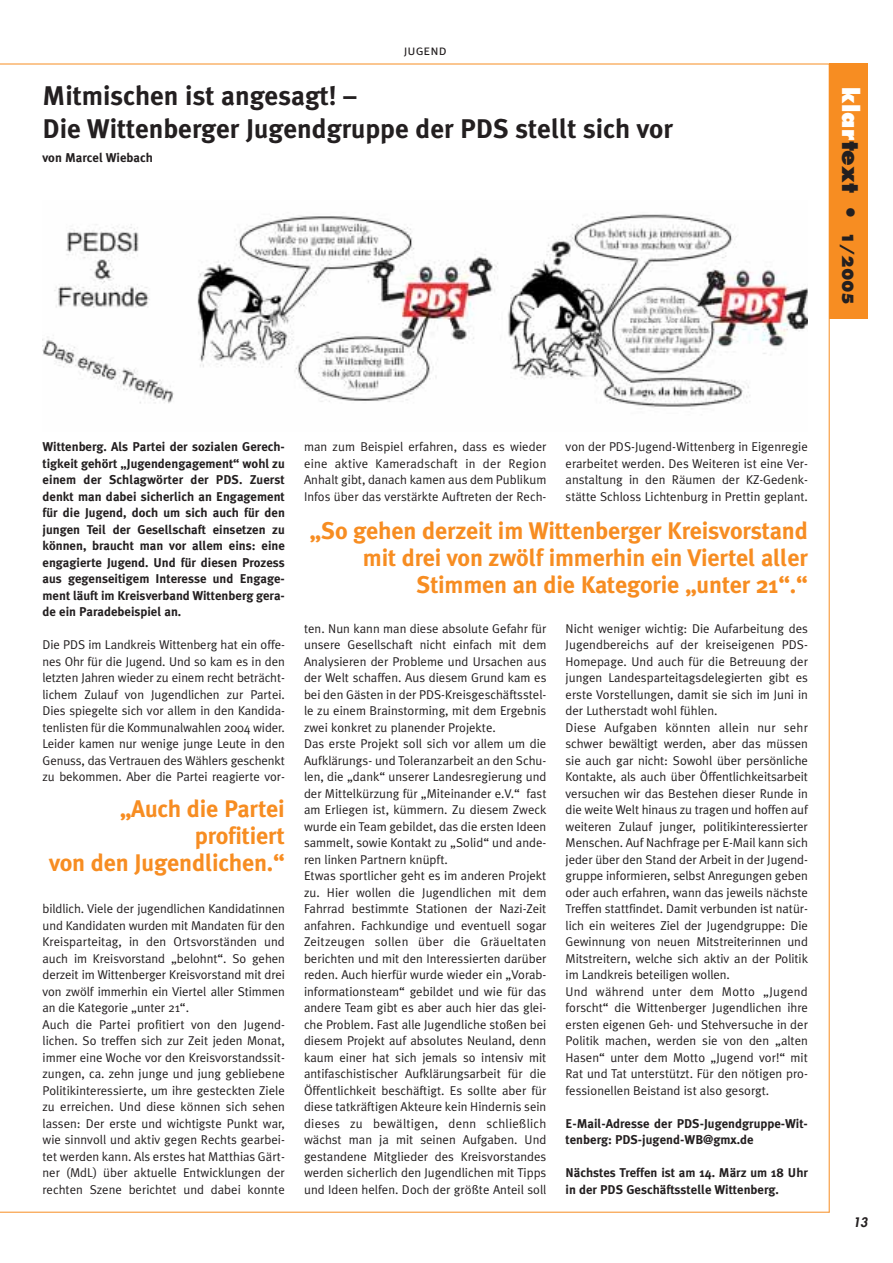
<style>
.page{position:relative;width:893px;height:1263px;background:#fff}
.page>*{position:absolute;margin:0;border:0;box-sizing:border-box;transform-origin:0 0}
.t1{font:700 27px/33px "Meta Plus";color:#231f20}
.t2{font:700 24px/27px "Meta Plus";letter-spacing:-.01em;color:#f78d22;text-align:right}
.t3{font:800 15px "Futura";color:#231f20}
.t4{font:14.25px "Meta Plus Normal Caps";color:#231f20}
.t5{font:12.75px/16.5px "Meta Plus Normal";color:#231f20;text-align:justify}
.t6{font:700 12.75px/16.5px "Meta Plus";color:#231f20}
.t7{font:italic 800 12.75px "Futura";color:#231f20}
.s1{font-size:22.5px;color:#fff}
.s2{font-size:22.5px}
</style>
<div class="page">
<div style="left:829px;top:64px;width:38px;height:255px;background:#f78d22"></div>
<hr style="left:0;top:64px;width:867px;height:1px;background:#f78d22">
<hr style="left:0;top:1212px;width:830px;height:1px;background:#f78d22">
<hr style="left:829px;top:64px;width:1px;height:1148px;background:#f78d22">
<img style="left:43px;top:214px;width:765px;height:195px">
<p class="t4" style="left:404px;top:42px;width:44px">jugend</p>
<h1 class="t1" style="left:43px;top:82px;width:632px">Mitmischen ist angesagt! –<br>Die Wittenberger Jugendgruppe der PDS stellt sich vor</h1>
<p class="t6" style="left:43px;top:151px;width:112px">von Marcel Wiebach</p>
<p class="t3" style="left:854px;top:87px;width:219px;rotate:90deg"><span class="s1">klar</span><span class="s2">text •</span> 1/2005</p>
<p class="t6" style="left:43px;top:440px;width:244px;text-align:justify">Wittenberg. Als Partei der sozialen Gerech&shy;tigkeit gehört „Jugendengagement“ wohl zu einem der Schlagwörter der PDS. Zuerst denkt man dabei sicherlich an Engagement für die Jugend, doch um sich auch für den jungen Teil der Gesellschaft einsetzen zu können, braucht man vor allem eins: eine engagierte Jugend. Und für diesen Prozess aus gegenseitigem Interesse und Engage&shy;ment läuft im Kreisverband Wittenberg gera&shy;de ein Paradebeispiel an.</p>
<p class="t5" style="left:43px;top:638px;width:244px">Die PDS im Landkreis Wittenberg hat ein offe&shy;nes Ohr für die Jugend. Und so kam es in den letzten Jahren wieder zu einem recht beträcht&shy;lichem Zulauf von Jugendlichen zur Partei.<br>Dies spiegelte sich vor allem in den Kandida&shy;tenlisten für die Kommunalwahlen 2004 wider.<br>Leider kamen nur wenige junge Leute in den Genuss, das Vertrauen des Wählers geschenkt zu bekommen. Aber die Partei reagierte vor-</p>
<h2 class="t2" style="left:49px;top:798px;width:237px">„Auch die Partei profitiert<br>von den Jugendlichen.“</h2>
<p class="t5" style="left:43px;top:902px;width:244px;text-align:left">bildlich. Viele der jugendlichen Kandidatinnen und Kandidaten wurden mit Mandaten für den Kreisparteitag, in den Ortsvorständen und auch im Kreisvorstand „belohnt“. So gehen derzeit im Wittenberger Kreisvorstand mit drei von zwölf immerhin ein Viertel aller Stimmen an die Kategorie „unter 21“.<br>Auch die Partei profitiert von den Jugend&shy;lichen. So treffen sich zur Zeit jeden Monat, immer eine Woche vor den Kreisvorstandssit&shy;zungen, ca. zehn junge und jung gebliebene Politikinteressierte, um ihre gesteckten Ziele zu erreichen. Und diese können sich sehen lassen: Der erste und wichtigste Punkt war, wie sinnvoll und aktiv gegen Rechts gearbei&shy;tet werden kann. Als erstes hat Matthias Gärt&shy;ner (MdL) über aktuelle Entwicklungen der rechten Szene berichtet und dabei konnte</p>
<p class="t5" style="left:304px;top:440px;width:244px">man zum Beispiel erfahren, dass es wieder eine aktive Kameradschaft in der Region Anhalt gibt, danach kamen aus dem Publikum Infos über das verstärkte Auftreten der Rech-</p>
<p class="t5" style="left:566px;top:440px;width:244px">von der PDS-Jugend-Wittenberg in Eigenregie erarbeitet werden. Des Weiteren ist eine Ver&shy;anstaltung in den Räumen der KZ-Gedenk&shy;stätte Schloss Lichtenburg in Prettin geplant.</p>
<h2 class="t2" style="left:310px;top:520px;width:500px">„So gehen derzeit im Wittenberger Kreisvorstand mit drei von zwölf immerhin ein Viertel aller<br>Stimmen an die Kategorie „unter 21“.“</h2>
<p class="t5" style="left:304px;top:622px;width:244px;text-align:left">ten. Nun kann man diese absolute Gefahr für unsere Gesellschaft nicht einfach mit dem Analysieren der Probleme und Ursachen aus der Welt schaffen. Aus diesem Grund kam es bei den Gästen in der PDS-Kreisgeschäftsstel&shy;le zu einem Brainstorming, mit dem Ergebnis zwei konkret zu planender Projekte.<br>Das erste Projekt soll sich vor allem um die Aufklärungs- und Toleranzarbeit an den Schu&shy;len, die „dank“ unserer Landesregierung und der Mittelkürzung für „Miteinander e.V.“ fast am Erliegen ist, kümmern. Zu diesem Zweck wurde ein Team gebildet, das die ersten Ideen sammelt, sowie Kontakt zu „Solid“ und ande&shy;ren linken Partnern knüpft.<br>Etwas sportlicher geht es im anderen Projekt zu. Hier wollen die Jugendlichen mit dem Fahrrad bestimmte Stationen der Nazi-Zeit anfahren. Fachkundige und eventuell sogar Zeitzeugen sollen über die Gräueltaten berichten und mit den Interessierten darüber reden. Auch hierfür wurde wieder ein „Vorab&shy;informationsteam“ gebildet und wie für das andere Team gibt es aber auch hier das glei&shy;che Problem. Fast alle Jugendliche stoßen bei diesem Projekt auf absolutes Neuland, denn kaum einer hat sich jemals so intensiv mit antifaschistischer Aufklärungsarbeit für die Öffentlichkeit beschäftigt. Es sollte aber für diese tatkräftigen Akteure kein Hindernis sein dieses zu bewältigen, denn schließlich wächst man ja mit seinen Aufgaben. Und gestandene Mitglieder des Kreisvorstandes werden sicherlich den Jugendlichen mit Tipps und Ideen helfen. Doch der größte Anteil soll</p>
<p class="t5" style="left:566px;top:622px;width:244px;text-align:left">Nicht weniger wichtig: Die Aufarbeitung des Jugendbereichs auf der kreiseigenen PDS-Homepage. Und auch für die Betreuung der jungen Landesparteitagsdelegierten gibt es erste Vorstellungen, damit sie sich im Juni in der Lutherstadt wohl fühlen.<br>Diese Aufgaben könnten allein nur sehr schwer bewältigt werden, aber das müssen sie auch gar nicht: Sowohl über persönliche Kontakte, als auch über Öffentlichkeitsarbeit versuchen wir das Bestehen dieser Runde in die weite Welt hinaus zu tragen und hoffen auf weiteren Zulauf junger, politikinteressierter Menschen. Auf Nachfrage per E-Mail kann sich jeder über den Stand der Arbeit in der Jugend&shy;gruppe informieren, selbst Anregungen geben oder auch erfahren, wann das jeweils nächste Treffen stattfindet. Damit verbunden ist natür&shy;lich ein weiteres Ziel der Jugendgruppe: Die Gewinnung von neuen Mitstreiterinnen und Mitstreitern, welche sich aktiv an der Politik im Landkreis beteiligen wollen.<br>Und während unter dem Motto „Jugend forscht“ die Wittenberger Jugendlichen ihre ersten eigenen Geh- und Stehversuche in der Politik machen, werden sie von den „alten Hasen“ unter dem Motto „Jugend vor!“ mit Rat und Tat unterstützt. Für den nötigen pro&shy;fessionellen Beistand ist also gesorgt.</p>
<p class="t6" style="left:566px;top:1117px;width:244px">E-Mail-Adresse der PDS-Jugendgruppe-Wit&shy;tenberg: PDS-jugend-WB@gmx.de</p>
<p class="t6" style="left:566px;top:1166px;width:244px">Nächstes Treffen ist am 14. März um 18 Uhr in der PDS Geschäftsstelle Wittenberg.</p>
<p class="t7" style="left:853px;top:1216px;width:18px">13</p>
</div>
